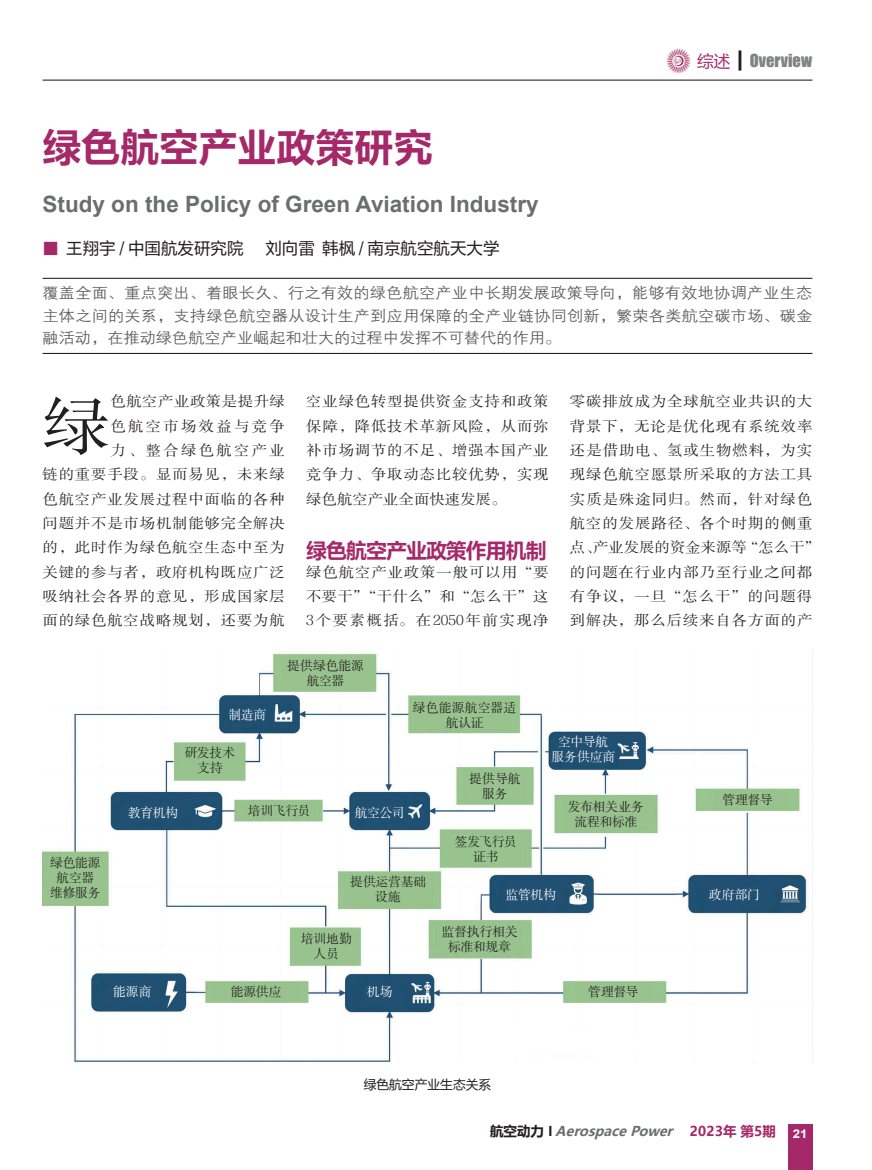
<style>
.page{position:relative;width:872px;height:1170px;background:#fff}
.page>*{position:absolute;margin:0;border:0;box-sizing:border-box;transform-origin:0 0}
.t1{font:62.85px "FZSSJW GB1 0";color:#231f20;scale:1.08 1}
.t2{font:39px "FZLTCHJW GB1 0";color:#a52869}
.t3{font:700 22.5px "Arial";color:#6c6d70}
.t4{font:21px "FZLTCHJW GB1 0";letter-spacing:-.05em;color:#a52869}
.t5{font:16.5px "FZLTHJW GB1 0";color:#231f20}
.t6{font:16.5px "Impact";color:#808285}
.t7{font:15px/22.5px "FZZDXJW GB1 0";color:#57585a;text-align:justify;scale:1.08 1}
.t8{font:14.25px/24.3px "FZSSJW GB1 0";letter-spacing:.055em;color:#231f20;text-align:justify;scale:1.08 1}
.t9{font:italic 700 13.5px "Microsoft Ya Hei";color:#6c6d70}
.t10{font:12.75px/15px "FZSSJW GB1 0";letter-spacing:-.005em;color:#231f20;text-align:center}
.t11{font:12.75px/15px "FZSSJW GB1 0";letter-spacing:-.01em;color:#fff;text-align:center}
.t12{font:12.75px/15px "FZSSJW GB1 0";letter-spacing:.015em;color:#231f20;text-align:center}
.t13{font:12.75px "Microsoft Ya Hei";color:#231f20}
.s1{color:#a52869}
.s2{font-family:"Microsoft Ya Hei";color:#a52869}
.s3{font-family:"Microsoft Ya Hei";color:#231f20}
.s4{font-style:normal;color:#231f20}
.s5{font-style:normal;color:#a52869}
</style>
<div class="page">
<div style="left:787px;top:1124px;width:25px;height:45px;background:#a52869"></div>
<img style="left:666px;top:49px;width:24px;height:24px">
<hr style="left:43px;top:80px;width:769px;height:1px;background:#231f20">
<hr style="left:43px;top:278px;width:769px;height:1px;background:#231f20">
<hr style="left:43px;top:353px;width:769px;height:1px;background:#231f20">
<img style="left:43px;top:652px;width:765px;height:411px">
<h2 class="t2" style="left:43px;top:126px;width:391px">绿色航空产业政策研究</h2>
<h3 class="t3" style="left:43px;top:188px;width:497px">Study on the Policy of Green Aviation Industry</h3>
<p class="t5" style="left:43px;top:240px;width:203px"><span class="s1">■</span> 王翔宇 / 中国航发研究院</p>
<p class="t5" style="left:265px;top:240px;width:236px">刘向雷 韩枫 / 南京航空航天大学</p>
<p class="t6" style="left:697px;top:48px;width:116px"><span class="s2">综述</span> <span class="s3">┃</span> OVERVIEW</p>
<p class="t7" style="left:43px;top:282px;width:714px">覆盖全面、重点突出、着眼长久、行之有效的绿色航空产业中长期发展政策导向，能够有效地协调产业生态主体之间的关系，支持绿色航空器从设计生产到应用保障的全产业链协同创新，繁荣各类航空碳市场、碳金融活动，在推动绿色航空产业崛起和壮大的过程中发挥不可替代的作用。</p>
<p class="t8" style="left:43px;top:390px;width:226px;text-align:right">色航空产业政策是提升绿<br>色航空市场效益与竞争<br>力、整合绿色航空产业<br>链的重要手段。显而易见，未来绿色航空产业发展过程中面临的各种问题并不是市场机制能够完全解决的，此时作为绿色航空生态中至为关键的参与者，政府机构既应广泛吸纳社会各界的意见，形成国家层面的绿色航空战略规划，还要为航</p>
<h1 class="t1" style="left:43px;top:393px;width:64px">绿</h1>
<p class="t8" style="left:306px;top:390px;width:226px">空业绿色转型提供资金支持和政策保障，降低技术革新风险，从而弥补市场调节的不足、增强本国产业竞争力、争取动态比较优势，实现绿色航空产业全面快速发展。</p>
<h3 class="t4" style="left:306px;top:539px;width:242px">绿色航空产业政策作用机制</h3>
<p class="t8" style="left:306px;top:560px;width:226px">绿色航空产业政策一般可以用“要不要干”“干什么”和“怎么干”这3个要素概括。在2050年前实现净</p>
<p class="t11" style="left:228px;top:707px;width:39px">制造商</p>
<p class="t10" style="left:287px;top:658px;width:78px">提供绿色能源航空器</p>
<p class="t12" style="left:413px;top:700px;width:105px">绿色能源航空器适航认证</p>
<p class="t8" style="left:570px;top:390px;width:233px;text-align:left">零碳排放成为全球航空业共识的大背景下，无论是优化现有系统效率还是借助电、氢或生物燃料，为实现绿色航空愿景所采取的方法工具实质是殊途同归。然而，针对绿色航空的发展路径、各个时期的侧重点、产业发展的资金来源等“怎么干”的问题在行业内部乃至行业之间都有争议，一旦“怎么干”的问题得到解决，那么后续来自各方面的产</p>
<p class="t10" style="left:50px;top:855px;width:52px">绿色能源航空器维修服务</p>
<p class="t10" style="left:185px;top:745px;width:52px">研发技术支持</p>
<p class="t11" style="left:128px;top:805px;width:52px">教育机构</p>
<p class="t10" style="left:248px;top:803px;width:64px">培训飞行员</p>
<p class="t11" style="left:355px;top:805px;width:51px">航空公司</p>
<p class="t10" style="left:350px;top:874px;width:78px">提供运营基础设施</p>
<p class="t10" style="left:301px;top:931px;width:52px">培训地勤人员</p>
<p class="t10" style="left:469px;top:771px;width:53px">提供导航服务</p>
<p class="t10" style="left:455px;top:834px;width:64px">签发飞行员证书</p>
<p class="t11" style="left:551px;top:734px;width:65px">空中导航服务供应商</p>
<p class="t10" style="left:568px;top:799px;width:78px">发布相关业务流程和标准</p>
<p class="t10" style="left:722px;top:792px;width:52px">管理督导</p>
<p class="t11" style="left:505px;top:887px;width:52px">监管机构</p>
<p class="t11" style="left:709px;top:887px;width:53px">政府部门</p>
<p class="t10" style="left:441px;top:924px;width:78px">监督执行相关标准和规章</p>
<p class="t11" style="left:113px;top:984px;width:40px">能源商</p>
<p class="t10" style="left:588px;top:984px;width:52px">管理督导</p>
<p class="t10" style="left:231px;top:984px;width:52px">能源供应</p>
<p class="t11" style="left:367px;top:984px;width:27px">机场</p>
<p class="t13" style="left:364px;top:1075px;width:129px">绿色航空产业生态关系</p>
<p class="t9" style="left:490px;top:1121px;width:319px"><span class="s4">航空动力 I</span> AerospacePower <span class="s5">2 0 2 3 年 第 5 期</span> <sub>2</sub> <sub>1</sub></p>
</div>
